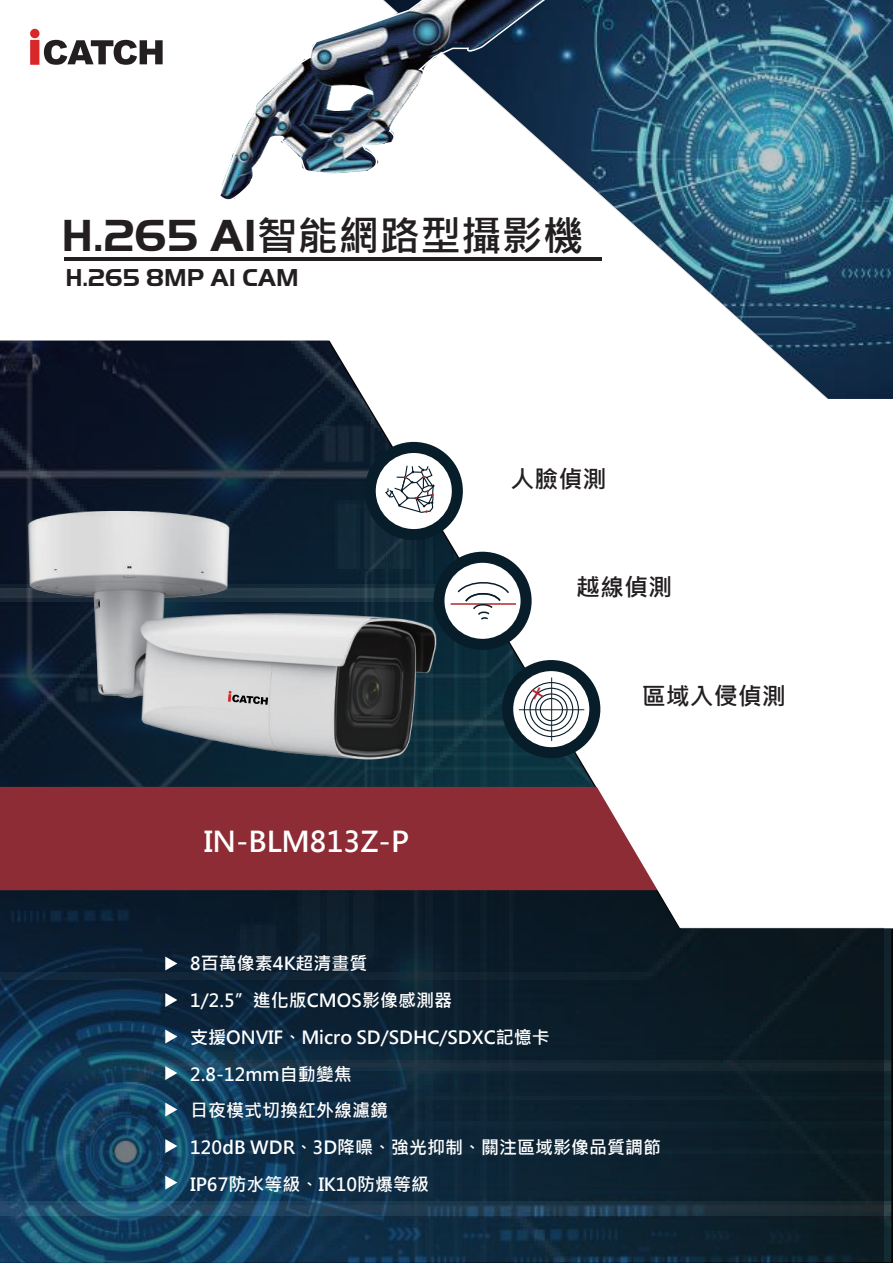
<style>
.page{position:relative;width:893px;height:1263px;background:#fff}
.page>*{position:absolute;margin:0;border:0;box-sizing:border-box;transform-origin:0 0}
.t1{font:700 40.8px "Microsoft Jheng Hei";color:#231f20}
.t2{font:700 28.5px "Microsoft Jheng Hei";color:#fff}
.t3{font:700 25.35px "Handel Got D";color:#231f20}
.t4{font:700 24px "Microsoft Jheng Hei";color:#231f20}
.t5{font:700 18px/36.6px "Microsoft Jheng Hei";color:#fff}
.s1{font-family:"Handel Got D";font-size:46.65px}
</style>
<div class="page">
<img style="left:0;top:341px;width:601px;height:446px">
<svg style="left:378px;top:0;width:515px;height:404px"></svg>
<img style="left:378px;top:213px;width:178px;height:10px">
<svg style="left:220px;top:0;width:343px;height:213px"></svg>
<div style="left:0;top:787px;width:596px;height:103px;background:#8e2c36"></div>
<div style="left:827px;top:399px;width:66px;height:24px;background:#fff"></div>
<svg style="left:235px;top:186px;width:23px;height:15px"></svg>
<svg style="left:304px;top:5px;width:93px;height:42px"></svg>
<img style="left:0;top:890px;width:884px;height:373px">
<svg style="left:596px;top:786px;width:288px;height:142px"></svg>
<hr style="left:64px;top:258px;width:538px;height:3px;background:#231f20">
<svg style="left:30px;top:29px;width:133px;height:36px"></svg>
<div style="left:365px;top:442px;width:98px;height:98px;background:#081d2a;border-radius:50%"></div>
<div style="left:376px;top:453px;width:76px;height:76px;background:#fff;border-radius:50%"></div>
<div style="left:502px;top:660px;width:98px;height:98px;background:#081d2a;border-radius:50%"></div>
<div style="left:513px;top:671px;width:76px;height:76px;background:#fff;border-radius:50%"></div>
<img style="left:0;top:493px;width:560px;height:324px">
<svg style="left:228px;top:691px;width:40px;height:14px"></svg>
<svg style="left:165px;top:956px;width:12px;height:14px"></svg>
<svg style="left:165px;top:993px;width:12px;height:14px"></svg>
<svg style="left:165px;top:1029px;width:12px;height:14px"></svg>
<svg style="left:165px;top:1066px;width:12px;height:14px"></svg>
<svg style="left:165px;top:1102px;width:12px;height:14px"></svg>
<svg style="left:165px;top:1139px;width:12px;height:14px"></svg>
<svg style="left:165px;top:1175px;width:12px;height:14px"></svg>
<svg style="left:524px;top:682px;width:54px;height:54px"></svg>
<div style="left:524px;top:682px;width:55px;height:55px;border:1px solid #081d2a;border-radius:50%"></div>
<svg style="left:530px;top:688px;width:43px;height:43px"></svg>
<div style="left:529px;top:688px;width:44px;height:43px;border:1px solid #081d2a;border-radius:50%"></div>
<svg style="left:536px;top:694px;width:31px;height:31px"></svg>
<div style="left:535px;top:693px;width:33px;height:33px;border:1px solid #081d2a;border-radius:50%"></div>
<svg style="left:540px;top:698px;width:22px;height:23px"></svg>
<div style="left:540px;top:698px;width:23px;height:23px;border:1px solid #081d2a;border-radius:50%"></div>
<hr style="left:451px;top:603px;width:65px;height:2px;background:#b3282e">
<svg style="left:456px;top:579px;width:55px;height:42px"></svg>
<svg style="left:384px;top:464px;width:51px;height:50px"></svg>
<hr style="left:519px;top:709px;width:65px;height:1px;background:#231f20">
<hr style="left:551px;top:677px;width:1px;height:64px;background:#231f20">
<svg style="left:530px;top:687px;width:14px;height:13px"></svg>
<h1 class="t1" style="left:62px;top:210px;width:523px"><span class="s1">H.265 AI</span>智能網路型攝影機</h1>
<h3 class="t3" style="left:65px;top:263px;width:235px">H.265 8MP AI CAM</h3>
<h2 class="t2" style="left:204px;top:824px;width:207px">IN-BLM813Z-P</h2>
<h3 class="t4" style="left:510px;top:464px;width:97px">人臉偵測</h3>
<h3 class="t4" style="left:576px;top:572px;width:97px">越線偵測</h3>
<h3 class="t4" style="left:642px;top:681px;width:146px">區域入侵偵測</h3>
<p class="t5" style="left:190px;top:945px;width:473px">8百萬像素4K超清畫質<br>1/2.5”進化版CMOS影像感測器<br>支援ONVIF、Micro SD/SDHC/SDXC記憶卡<br>2.8-12mm自動變焦<br>日夜模式切換紅外線濾鏡<br>120dB WDR、3D降噪、強光抑制、關注區域影像品質調節<br>IP67防水等級、IK10防爆等級</p>
</div>
